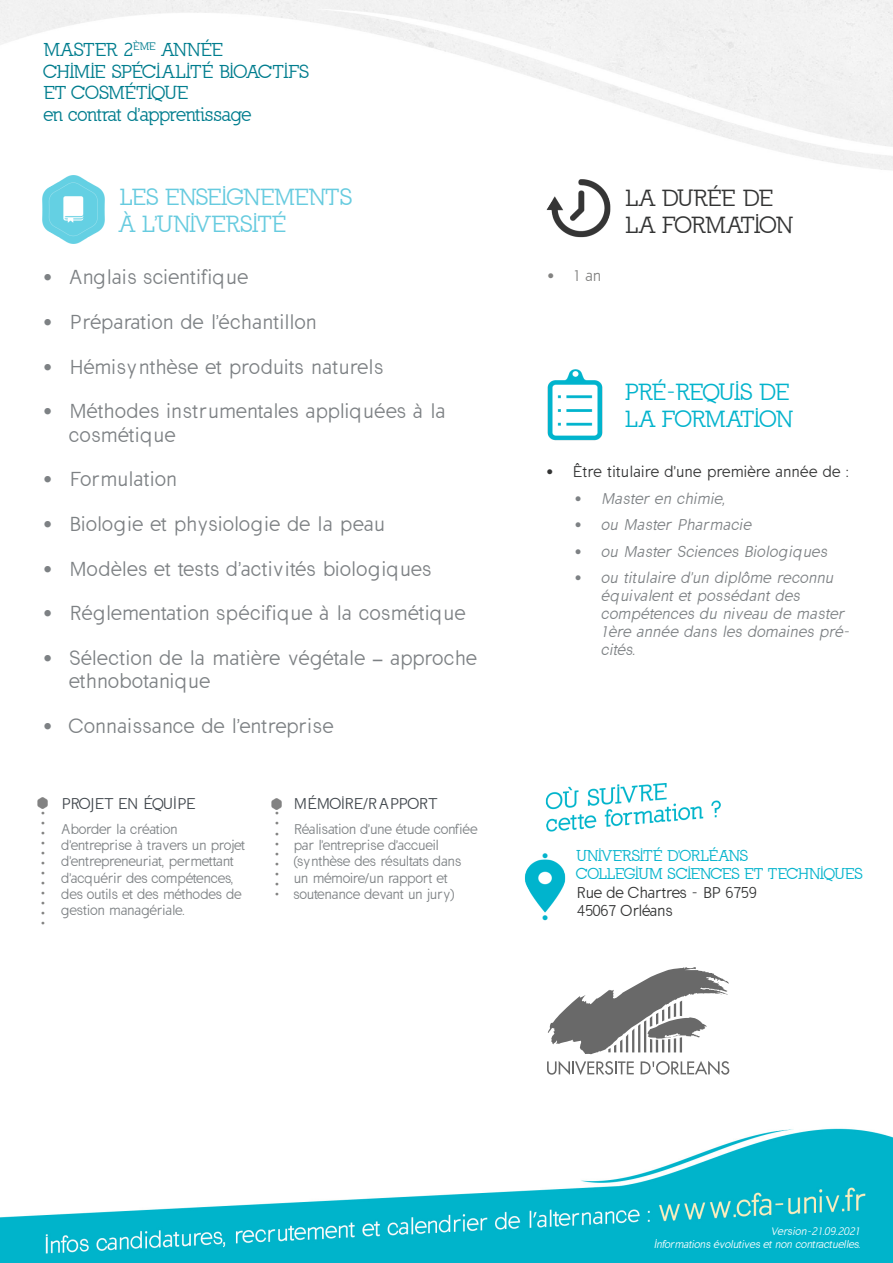
<style>
.page{position:relative;width:893px;height:1263px;background:#fff}
.page>*{position:absolute;margin:0;border:0;box-sizing:border-box;transform-origin:0 0}
.t1{font:22.5px "California";color:#03b3cc}
.t2{font:22.5px "California";color:#333434}
.t3{font:22.5px "California";color:#67cbdf}
.t4{font:22.5px "California";letter-spacing:.025em;color:#67cbdf}
.t5{font:19.5px/23.4px "California Sans";letter-spacing:.055em;color:#7d8184}
.t6{font:19.5px/23.4px "California Sans";letter-spacing:.03em;color:#7d8184}
.t7{font:18px "California";color:#007d8e}
.t8{font:18px "California";letter-spacing:.02em;color:#007d8e}
.t9{font:18px "California";letter-spacing:.025em;color:#007d8e}
.t10{font:italic 15px/18px "California Sans";color:#7d8184}
.t11{font:15px "California";color:#03b3cc}
.t12{font:15px "California Sans";letter-spacing:.03em;color:#333434}
.t13{font:15px "California Sans";color:#333434}
.t14{font:15px "California Sans";color:#40464c}
.t15{font:15px "California Sans";color:#828281}
.t16{font:15px "California Sans";color:#03b3cc}
.t17{font:13.5px/16.2px "California Sans";color:#7d8184}
.t18{font:italic 10.5px "California Sans";color:#fff}
.t19{font:8.4px "California Sans";color:#828281}
.s1{font-style:normal}
</style>
<div class="page">
<img style="left:0;top:0;width:893px;height:1263px">
<img style="left:43px;top:175px;width:62px;height:69px">
<img style="left:546px;top:179px;width:65px;height:63px">
<img style="left:539px;top:368px;width:71px;height:73px">
<svg style="left:37px;top:797px;width:11px;height:11px"></svg>
<svg style="left:271px;top:798px;width:11px;height:11px"></svg>
<img style="left:542px;top:778px;width:184px;height:55px">
<img style="left:523px;top:856px;width:46px;height:59px">
<svg style="left:547px;top:967px;width:182px;height:87px"></svg>
<svg style="left:547px;top:1061px;width:87px;height:14px"></svg>
<svg style="left:641px;top:1061px;width:88px;height:14px"></svg>
<p class="t8" style="left:44px;top:39px;width:181px">MASTER 2<sup>ÈME</sup> ANNÉE</p>
<p class="t7" style="left:44px;top:61px;width:266px">CHIMIE SPÉCI ALITÉ BIOACTIFS</p>
<p class="t9" style="left:44px;top:83px;width:146px">ET COSMÉTIQUE</p>
<p class="t7" style="left:44px;top:104px;width:209px">en contrat d'apprentissage</p>
<p class="t3" style="left:120px;top:184px;width:233px">LES ENSEIGNEMENTS</p>
<p class="t4" style="left:120px;top:211px;width:168px">À L'UNIVERSITÉ</p>
<p class="t5" style="left:43px;top:266px;width:207px">• Anglais scientifique</p>
<p class="t6" style="left:43px;top:310px;width:275px">• Préparation de l'échantillon</p>
<p class="t6" style="left:43px;top:355px;width:342px">• Hémisynthèse et produits naturels</p>
<p class="t5" style="left:70px;top:400px;width:377px;text-indent:-27px">• Méthodes instrumentales appliquées à la cosmétique</p>
<p class="t6" style="left:43px;top:468px;width:135px">• Formulation</p>
<p class="t5" style="left:43px;top:512px;width:343px">• Biologie et physiologie de la peau</p>
<p class="t5" style="left:43px;top:557px;width:390px">• Modèles et tests d'activités biologiques</p>
<p class="t5" style="left:43px;top:602px;width:424px">• Réglementation spécifique à la cosmétique</p>
<p class="t6" style="left:70px;top:646px;width:408px;text-indent:-27px">• Sélection de la matière végétale – approche ethnobotanique</p>
<p class="t5" style="left:43px;top:715px;width:292px">• Connaissance de l'entreprise</p>
<p class="t19" style="left:41px;top:808px;width:6px">•</p>
<p class="t19" style="left:41px;top:818px;width:6px">•</p>
<p class="t19" style="left:41px;top:828px;width:6px">•</p>
<p class="t19" style="left:41px;top:838px;width:6px">•</p>
<p class="t19" style="left:41px;top:848px;width:6px">•</p>
<p class="t19" style="left:41px;top:858px;width:6px">•</p>
<p class="t19" style="left:41px;top:868px;width:6px">•</p>
<p class="t19" style="left:41px;top:878px;width:6px">•</p>
<p class="t19" style="left:41px;top:888px;width:6px">•</p>
<p class="t19" style="left:41px;top:898px;width:6px">•</p>
<p class="t19" style="left:41px;top:908px;width:6px">•</p>
<p class="t19" style="left:41px;top:918px;width:6px">•</p>
<p class="t14" style="left:62px;top:795px;width:135px">PROJET EN ÉQUIPE</p>
<p class="t17" style="left:62px;top:821px;width:185px">Aborder la création d'entreprise à travers un projet d'entrepreneuriat, permettant d'acquérir des compétences, des outils et des méthodes de gestion managériale.</p>
<p class="t19" style="left:275px;top:809px;width:6px">•</p>
<p class="t19" style="left:275px;top:819px;width:6px">•</p>
<p class="t19" style="left:275px;top:829px;width:6px">•</p>
<p class="t19" style="left:275px;top:839px;width:6px">•</p>
<p class="t19" style="left:275px;top:849px;width:6px">•</p>
<p class="t19" style="left:275px;top:859px;width:6px">•</p>
<p class="t19" style="left:275px;top:869px;width:6px">•</p>
<p class="t19" style="left:275px;top:879px;width:6px">•</p>
<p class="t19" style="left:275px;top:889px;width:6px">•</p>
<p class="t14" style="left:294px;top:795px;width:145px">MÉMOIRE/R APPORT</p>
<p class="t17" style="left:294px;top:821px;width:185px">Réalisation d'une étude confiée par l'entreprise d'accueil (synthèse des résultats dans un mémoire/un rapport et soutenance devant un jury)</p>
<p class="t15" style="left:547px;top:267px;width:55px">• 1 an</p>
<p class="t2" style="left:625px;top:185px;width:149px">LA DURÉE DE</p>
<p class="t2" style="left:625px;top:212px;width:169px">LA FORMATION</p>
<p class="t1" style="left:625px;top:379px;width:166px">PRÉ-REQUIS DE</p>
<p class="t1" style="left:625px;top:406px;width:169px">LA FORMATION</p>
<p class="t12" style="left:546px;top:463px;width:304px">• Être titulaire d'une première année de :</p>
<p class="t10" style="left:574px;top:489px;width:155px"><span class="s1">•</span> Master en chimie,</p>
<p class="t10" style="left:574px;top:516px;width:181px"><span class="s1">•</span> ou Master Pharmacie</p>
<p class="t10" style="left:574px;top:542px;width:257px"><span class="s1">•</span> ou Master Sciences Biolog iq ues</p>
<p class="t10" style="left:601px;top:569px;width:253px;text-indent:-27px"><span class="s1">•</span> ou titulaire d'un diplôme reconnu éq uivalent et possédant des compétences du niveau de master<br>1ère année dans les domaines pré&shy;cités.</p>
<p class="t16" style="left:541px;top:846px;width:10px">•</p>
<p class="t16" style="left:541px;top:909px;width:10px">•</p>
<p class="t11" style="left:576px;top:846px;width:173px">UNIVERSITÉ D'ORLÉANS</p>
<p class="t11" style="left:576px;top:864px;width:287px">COLLEGIUM SCIENCES ET TECHNIQUES</p>
<p class="t13" style="left:576px;top:884px;width:182px">Rue de Chartres - BP 6759</p>
<p class="t13" style="left:576px;top:902px;width:97px">45067 Orléans</p>
<p class="t18" style="left:770px;top:1225px;width:93px">Version-21.09.2021</p>
<p class="t18" style="left:654px;top:1238px;width:210px">Informations évolutives et non contractuelles.</p>
</div>
